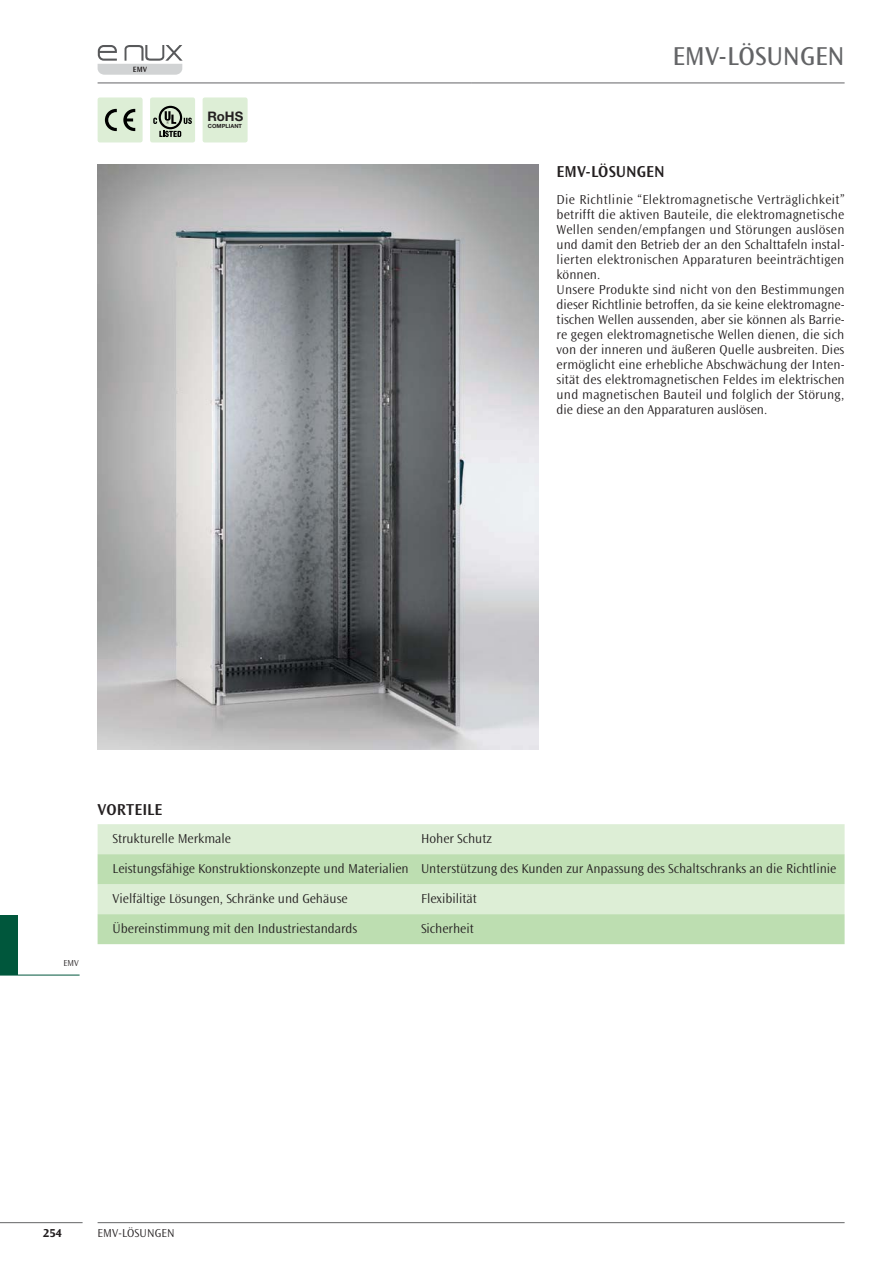
<style>
.page{position:relative;width:893px;height:1263px;background:#fff}
.page>*{position:absolute;margin:0;border:0;box-sizing:border-box;transform-origin:0 0}
.t1{font:27px "Ocean Sans Std";color:#636466}
.t2{font:600 16.5px "Ocean Sans Std";letter-spacing:.005em;color:#231f20}
.t3{font:300 13.5px/15px "Ocean Sans Std";letter-spacing:.005em;color:#231f20}
.t4{font:700 13.2px "Helvetica Neue LT Std";color:#231f20}
.t5{font:300 12px "Ocean Sans Std";letter-spacing:.01em;color:#231f20}
.t6{font:700 12px "Ocean Sans Std";color:#231f20}
.t7{font:300 9px "Ocean Sans Std";color:#231f20}
.t8{font:600 7.95px "Ocean Sans Std";color:#231f20}
.t9{font:700 5.7px "Helvetica Neue LT Std";color:#231f20}
</style>
<div class="page">
<div style="left:0;top:915px;width:17px;height:60px;background:#00573c"></div>
<div style="left:203px;top:97px;width:45px;height:45px;background:#ddeed6;border-radius:2px"></div>
<div style="left:98px;top:97px;width:45px;height:45px;background:#ddeed6;border-radius:2px"></div>
<svg style="left:105px;top:109px;width:12px;height:22px"></svg>
<svg style="left:123px;top:109px;width:12px;height:22px"></svg>
<div style="left:150px;top:97px;width:45px;height:45px;background:#ddeed6;border-radius:2px"></div>
<svg style="left:153px;top:106px;width:39px;height:31px"></svg>
<img style="left:98px;top:165px;width:441px;height:585px">
<div style="left:98px;top:824px;width:746px;height:30px;background:#ddeed6"></div>
<svg style="left:98px;top:854px;width:746px;height:90px;background:#c7e3bd"></svg>
<hr style="left:0;top:975px;width:80px;height:1px;background:#00573c">
<hr style="left:0;top:1222px;width:83px;height:1px;background:#636466">
<hr style="left:98px;top:83px;width:373px;height:1px;background:#636466">
<hr style="left:98px;top:1222px;width:746px;height:1px;background:#636466">
<hr style="left:471px;top:83px;width:373px;height:1px;background:#636466">
<svg style="left:98px;top:45px;width:85px;height:30px"></svg>
<p class="t8" style="left:133px;top:66px;width:16px">EMV</p>
<p class="t4" style="left:207px;top:109px;width:37px">RoHS</p>
<p class="t9" style="left:208px;top:123px;width:36px">COMPLIANT</p>
<h1 class="t1" style="left:672px;top:44px;width:174px">EMV-LÖSUNGEN</h1>
<p class="t2" style="left:556px;top:164px;width:110px">EMV-LÖSUNGEN</p>
<p class="t3" style="left:556px;top:192px;width:290px">Die Richtlinie “Elektromagnetische Verträglichkeit” betrifft die aktiven Bauteile, die elektromagnetische Wellen senden/empfangen und Störungen auslösen und damit den Betrieb der an den Schalttafeln instal&shy;lierten elektronischen Apparaturen beeinträchtigen können.<br>Unsere Produkte sind nicht von den Bestimmungen dieser Richtlinie betroffen, da sie keine elektromagne&shy;tischen Wellen aussenden, aber sie können als Barrie&shy;re gegen elektromagnetische Wellen dienen, die sich von der inneren und äußeren Quelle ausbreiten. Dies ermöglicht eine erhebliche Abschwächung der Inten&shy;sität des elektromagnetischen Feldes im elektrischen und magnetischen Bauteil und folglich der Störung, die diese an den Apparaturen auslösen.</p>
<p class="t7" style="left:63px;top:959px;width:17px">EMV</p>
<p class="t2" style="left:98px;top:802px;width:66px">VORTEILE</p>
<p class="t3" style="left:113px;top:831px;width:120px">Strukturelle Merkmale</p>
<p class="t3" style="left:421px;top:831px;width:72px">Hoher Schutz</p>
<p class="t3" style="left:113px;top:861px;width:725px">Leistungsfähige Konstruktionskonzepte und Materialien Unterstützung des Kunden zur Anpassung des Schaltschranks an die Richtlinie</p>
<p class="t3" style="left:113px;top:891px;width:236px">Vielfältige Lösungen, Schränke und Gehäuse</p>
<p class="t3" style="left:421px;top:891px;width:57px">Flexibilität</p>
<p class="t3" style="left:113px;top:921px;width:246px">Übereinstimmung mit den Industriestandards</p>
<p class="t3" style="left:421px;top:921px;width:54px">Sicherheit</p>
<p class="t6" style="left:43px;top:1225px;width:20px">254</p>
<p class="t5" style="left:98px;top:1227px;width:79px">EMV-LÖSUNGEN</p>
</div>
